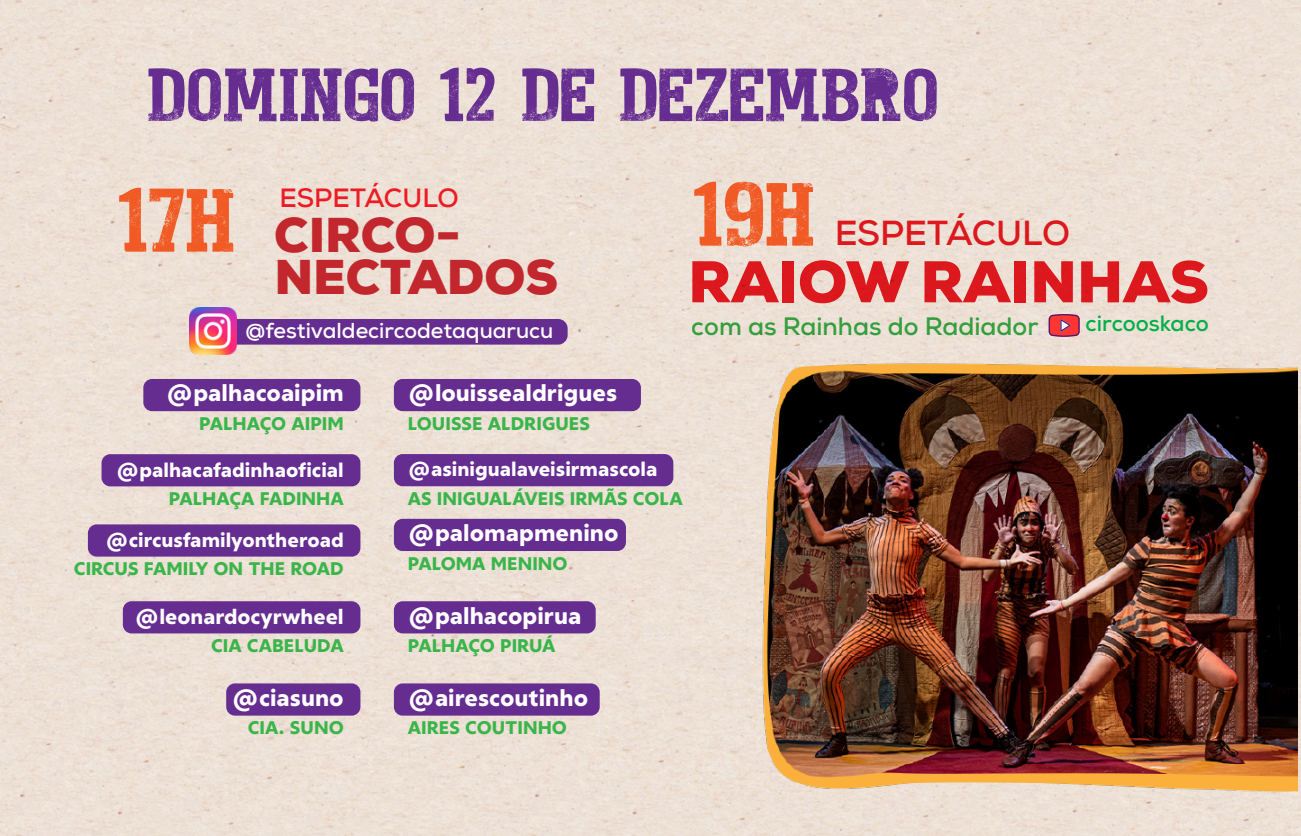
<style>
.page{position:relative;width:1301px;height:836px;background:#fff}
.page>*{position:absolute;margin:0;border:0;box-sizing:border-box;transform-origin:0 0}
.t1{font:94.95px "Addison West Flat";color:#f15a24}
.t2{font:79.43px "Addison West Flat";color:#662d91}
.t3{font:900 58.65px "Nexa";color:#ed1c24}
.t4{font:900 48.75px/42.2px "Nexa";color:#c1272d}
.t5{font:700 34.72px "Nexa";color:#ed1c24}
.t6{font:700 26.4px "Nexa";color:#ed1c24}
.t7{font:700 25.12px "Nexa";color:#39b54a}
.t8{font:800 22.95px "Ricardo";color:#fff}
.t9{font:700 22.12px "Nexa";color:#00b048}
.t10{font:700 21.6px "Nexa";color:#fff}
.t11{font:800 20.7px "Ricardo";color:#fff}
.t12{font:800 19.58px "Ricardo";color:#fff}
.t13{font:800 18.9px "Ricardo";color:#39b54a}
</style>
<div class="page">
<div style="left:0;top:0;width:1300px;height:836px;background:#ede0d6"></div>
<svg style="left:1048px;top:314px;width:31px;height:23px"></svg>
<div style="left:143px;top:379px;width:217px;height:32px;background:#662d91;border-radius:9px"></div>
<div style="left:394px;top:379px;width:247px;height:32px;background:#662d91;border-radius:9px"></div>
<div style="left:102px;top:454px;width:258px;height:32px;background:#662d91;border-radius:9px"></div>
<div style="left:394px;top:454px;width:279px;height:32px;background:#662d91;border-radius:9px"></div>
<div style="left:88px;top:524px;width:272px;height:32px;background:#662d91;border-radius:9px"></div>
<div style="left:394px;top:519px;width:232px;height:32px;background:#662d91;border-radius:9px"></div>
<div style="left:123px;top:601px;width:237px;height:32px;background:#662d91;border-radius:9px"></div>
<div style="left:394px;top:601px;width:201px;height:32px;background:#662d91;border-radius:9px"></div>
<div style="left:226px;top:683px;width:134px;height:32px;background:#662d91;border-radius:9px"></div>
<div style="left:394px;top:683px;width:205px;height:32px;background:#662d91;border-radius:9px"></div>
<div style="left:216px;top:319px;width:351px;height:25px;background:#662d91;border-radius:10px"></div>
<img style="left:189px;top:307px;width:47px;height:47px">
<img style="left:742px;top:348px;width:555px;height:452px">
<h2 class="t2" style="left:147px;top:45px;width:793px">DOMINGO 12 DE DEZEMBRO</h2>
<h1 class="t1" style="left:117px;top:161px;width:119px">17H</h1>
<h3 class="t6" style="left:279px;top:181px;width:181px">ESPETÁCULO</h3>
<h3 class="t4" style="left:274px;top:214px;width:285px">CIRCO-<br>NECTADOS</h3>
<p class="t10" style="left:246px;top:317px;width:309px">@festivaldecircodetaquarucu</p>
<h1 class="t1" style="left:692px;top:155px;width:124px">19H</h1>
<h3 class="t5" style="left:834px;top:211px;width:237px">ESPETÁCULO</h3>
<h3 class="t3" style="left:688px;top:244px;width:522px">RAIOW RAINHAS</h3>
<h3 class="t7" style="left:692px;top:310px;width:348px">com as Rainhas do Radiador</h3>
<p class="t9" style="left:1085px;top:309px;width:125px">circooskaco</p>
<p class="t8" style="left:166px;top:379px;width:179px">@palhacoaipim</p>
<p class="t13" style="left:199px;top:411px;width:146px">PALHAÇO AIPIM</p>
<p class="t12" style="left:116px;top:458px;width:229px">@palhacafadinhaoficial</p>
<p class="t13" style="left:169px;top:487px;width:176px">PALHAÇA FADINHA</p>
<p class="t12" style="left:106px;top:528px;width:240px">@circusfamilyontheroad</p>
<p class="t13" style="left:74px;top:557px;width:271px">CIRCUS FAMILY ON THE ROAD</p>
<p class="t11" style="left:135px;top:604px;width:210px">@leonardocyrwheel</p>
<p class="t13" style="left:211px;top:634px;width:134px">CIA CABELUDA</p>
<p class="t8" style="left:232px;top:684px;width:113px">@ciasuno</p>
<p class="t13" style="left:248px;top:716px;width:97px">CIA. SUNO</p>
<p class="t8" style="left:408px;top:379px;width:211px">@louissealdrigues</p>
<p class="t13" style="left:408px;top:411px;width:184px">LOUISSE ALDRIGUES</p>
<p class="t12" style="left:408px;top:458px;width:251px">@asinigualaveisirmascola</p>
<p class="t13" style="left:408px;top:487px;width:276px">AS INIGUALÁVEIS IRMÃS COLA</p>
<p class="t8" style="left:408px;top:519px;width:212px">@palomapmenino</p>
<p class="t13" style="left:408px;top:551px;width:161px">PALOMA MENINO</p>
<p class="t8" style="left:408px;top:602px;width:175px">@palhacopirua</p>
<p class="t13" style="left:408px;top:634px;width:149px">PALHAÇO PIRUÁ</p>
<p class="t8" style="left:408px;top:684px;width:182px">@airescoutinho</p>
<p class="t13" style="left:408px;top:716px;width:161px">AIRES COUTINHO</p>
</div>
